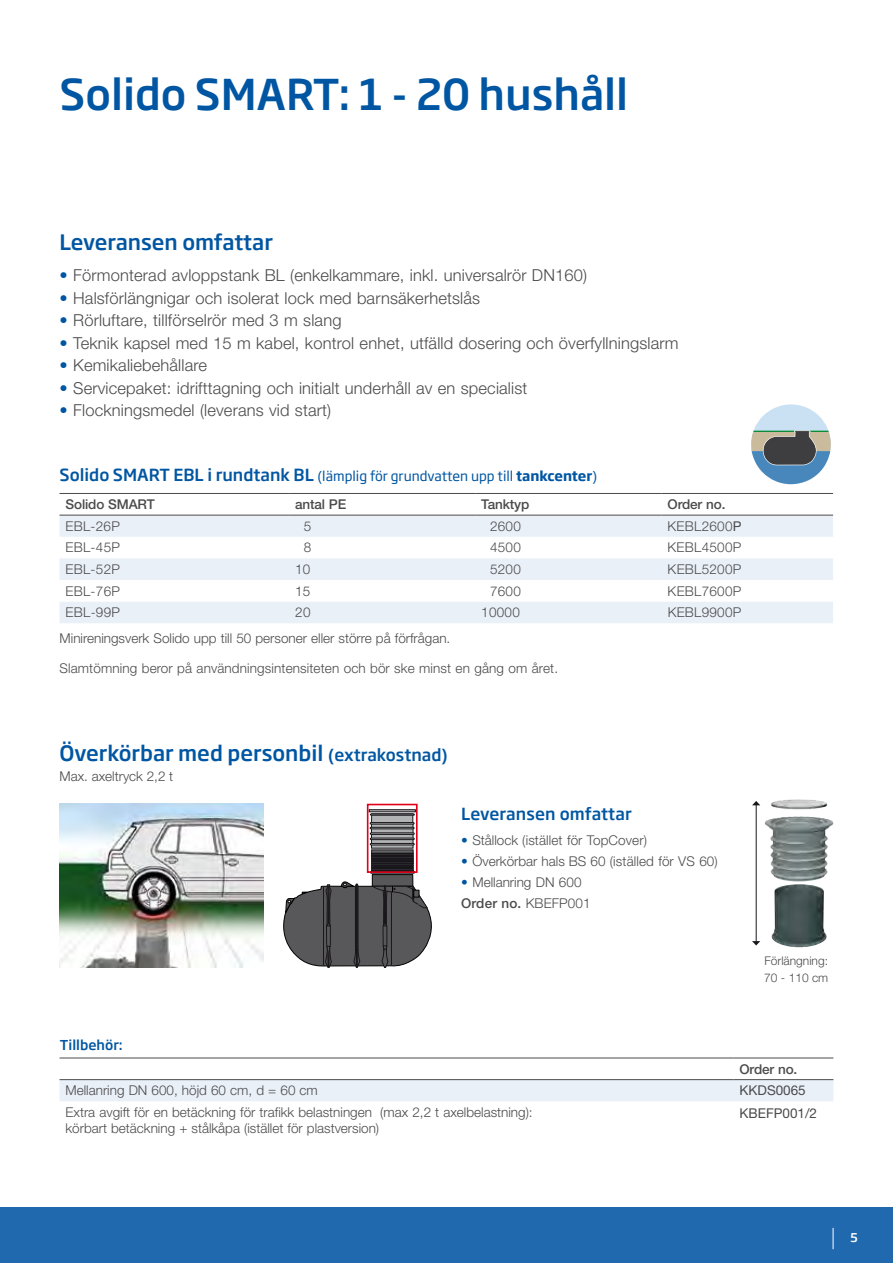
<style>
.page{position:relative;width:893px;height:1263px;background:#fff}
.page>*{position:absolute;margin:0;border:0;box-sizing:border-box;transform-origin:0 0}
.t1{font:500 42px "Soho Gothic Pro";color:#0056a2}
.t2{font:500 21px "Soho Gothic Pro";color:#0056a2}
.t3{font:300 16.5px "Helvetica Neue LT Std";letter-spacing:.01em;color:#4b4b4d}
.t4{font:500 16.5px "Soho Gothic Pro";letter-spacing:.01em;color:#0056a2}
.t5{font:300 13.5px/16.5px "Helvetica Neue LT Std";color:#4b4b4d}
.t6{font:13.5px "Soho Gothic Pro";color:#0056a2}
.t7{font:300 13.5px "Helvetica Neue LT Std";letter-spacing:.02em;color:#4b4b4d}
.t8{font:500 13.5px "Helvetica Neue LT Std";letter-spacing:-.01em;color:#4b4b4d}
.t9{font:13.5px "Helvetica Neue LT Std";color:#4b4b4d}
.t10{font:500 13.5px "Soho Gothic Pro";color:#0056a2}
.t11{font:300 12px/16.2px "Helvetica Neue LT Std";color:#4b4b4d}
.t12{font:500 12px "Soho Gothic Pro";color:#fff}
.s1{color:#0056a2}
.s2{font-weight:500;font-size:16.5px}
.s3{font-weight:700}
.s4{font-weight:400}
.s5{font-size:16.5px}
.s6{font-weight:500}
</style>
<div class="page">
<div style="left:0;top:1208px;width:893px;height:55px;background:#2169ae"></div>
<svg style="left:833px;top:1228px;width:1px;height:21px"></svg>
<div style="left:60px;top:1080px;width:773px;height:21px;background:#eaf0f8"></div>
<hr style="left:60px;top:1058px;width:673px;height:1px;background:#4b4b4d">
<hr style="left:733px;top:1058px;width:100px;height:1px;background:#4b4b4d">
<hr style="left:60px;top:1079px;width:673px;height:1px;background:#4b4b4d">
<hr style="left:733px;top:1079px;width:100px;height:1px;background:#4b4b4d">
<svg style="left:751px;top:404px;width:80px;height:81px"></svg>
<svg style="left:60px;top:514px;width:773px;height:1px"></svg>
<svg style="left:60px;top:516px;width:773px;height:107px;fill:#eaf0f8"></svg>
<hr style="left:60px;top:493px;width:229px;height:1px;background:#4b4b4d">
<hr style="left:289px;top:493px;width:186px;height:1px;background:#4b4b4d">
<hr style="left:475px;top:493px;width:187px;height:1px;background:#4b4b4d">
<hr style="left:662px;top:493px;width:171px;height:1px;background:#4b4b4d">
<hr style="left:60px;top:515px;width:229px;height:1px;background:#4b4b4d">
<hr style="left:289px;top:515px;width:186px;height:1px;background:#4b4b4d">
<hr style="left:475px;top:515px;width:187px;height:1px;background:#4b4b4d">
<hr style="left:662px;top:515px;width:171px;height:1px;background:#4b4b4d">
<img style="left:60px;top:804px;width:204px;height:163px">
<hr style="left:756px;top:805px;width:1px;height:137px;background:#1a171c">
<svg style="left:752px;top:801px;width:8px;height:4px"></svg>
<svg style="left:752px;top:941px;width:8px;height:4px"></svg>
<img style="left:764px;top:799px;width:65px;height:83px">
<div style="left:372px;top:874px;width:41px;height:12px;background:#58585a"></div>
<div style="left:372px;top:874px;width:41px;height:13px;border:1px solid #000"></div>
<div style="left:371px;top:850px;width:42px;height:22px;background:#49484b;border:1px solid #1a171c"></div>
<svg style="left:371px;top:853px;width:43px;height:17px"></svg>
<svg style="left:370px;top:809px;width:45px;height:3px"></svg>
<svg style="left:371px;top:824px;width:42px;height:24px"></svg>
<div style="left:371px;top:814px;width:42px;height:9px;background:#b1b3b4"></div>
<div style="left:371px;top:814px;width:42px;height:9px;border:1px solid #1a171c"></div>
<div style="left:370px;top:822px;width:44px;height:2px;border:1px solid #1a171c"></div>
<div style="left:370px;top:827px;width:44px;height:2px;border:1px solid #1a171c"></div>
<div style="left:370px;top:833px;width:44px;height:1px;border:1px solid #1a171c"></div>
<div style="left:370px;top:838px;width:44px;height:2px;border:1px solid #1a171c"></div>
<div style="left:370px;top:843px;width:44px;height:2px;border:1px solid #1a171c"></div>
<div style="left:370px;top:814px;width:45px;height:1px;border:1px solid #1a171c"></div>
<svg style="left:283px;top:882px;width:149px;height:86px;background:#68686a"></svg>
<div style="left:367px;top:804px;width:51px;height:69px;border:2px solid #e2001a"></div>
<h1 class="t1" style="left:60px;top:61px;width:570px">Solido SMART: 1 - 20 hushåll</h1>
<h2 class="t2" style="left:60px;top:226px;width:215px">Leveransen omfattar</h2>
<p class="t3" style="left:60px;top:265px;width:529px"><span class="s1">•</span> Förmonterad avloppstank BL (enkelkammare, inkl. universalrör DN160)</p>
<p class="t3" style="left:60px;top:288px;width:422px"><span class="s1">•</span> Halsförlängnigar och isolerat lock med barnsäkerhetslås</p>
<p class="t3" style="left:60px;top:310px;width:284px"><span class="s1">•</span> Rörluftare, tillförselrör med 3 m slang</p>
<p class="t3" style="left:60px;top:333px;width:621px"><span class="s1">•</span> Teknik kapsel med 15 m kabel, kontrol enhet, utfälld dosering och överfyllningslarm</p>
<p class="t3" style="left:60px;top:355px;width:149px"><span class="s1">•</span> Kemikaliebehållare</p>
<p class="t3" style="left:60px;top:378px;width:469px"><span class="s1">•</span> Servicepaket: idrifttagning och initialt underhåll av en specialist</p>
<p class="t3" style="left:60px;top:400px;width:273px"><span class="s1">•</span> Flockningsmedel (leverans vid start)</p>
<p class="t6" style="left:60px;top:465px;width:539px"><span class="s2">Solido SMART EBL i rundtank BL</span> (lämplig för grundvatten upp till <span class="s3">tankcenter</span>)</p>
<p class="t8" style="left:66px;top:496px;width:91px">Solido SMART</p>
<p class="t8" style="left:295px;top:496px;width:53px">antal PE</p>
<p class="t8" style="left:481px;top:496px;width:50px">Tanktyp</p>
<p class="t8" style="left:668px;top:496px;width:59px">Order no.</p>
<p class="t5" style="left:66px;top:517px;width:56px">EBL-26P</p>
<p class="t5" style="left:304px;top:517px;width:9px">5</p>
<p class="t5" style="left:490px;top:517px;width:32px">2600</p>
<p class="t7" style="left:668px;top:518px;width:75px">KEBL2600<span class="s4">P</span></p>
<p class="t5" style="left:66px;top:539px;width:56px">EBL-45P</p>
<p class="t5" style="left:304px;top:539px;width:9px">8</p>
<p class="t5" style="left:490px;top:539px;width:32px">4500</p>
<p class="t7" style="left:668px;top:539px;width:75px">KEBL4500P</p>
<p class="t5" style="left:66px;top:561px;width:56px">EBL-52P</p>
<p class="t5" style="left:295px;top:561px;width:17px">10</p>
<p class="t5" style="left:490px;top:561px;width:32px">5200</p>
<p class="t7" style="left:668px;top:561px;width:75px">KEBL5200P</p>
<p class="t5" style="left:66px;top:582px;width:56px">EBL-76P</p>
<p class="t5" style="left:295px;top:582px;width:17px">15</p>
<p class="t5" style="left:490px;top:582px;width:32px">7600</p>
<p class="t7" style="left:668px;top:583px;width:75px">KEBL7600P</p>
<p class="t5" style="left:66px;top:604px;width:56px">EBL-99P</p>
<p class="t5" style="left:295px;top:604px;width:17px">20</p>
<p class="t5" style="left:481px;top:604px;width:40px">10000</p>
<p class="t7" style="left:668px;top:604px;width:75px">KEBL9900P</p>
<p class="t5" style="left:60px;top:630px;width:392px">Minireningsverk Solido upp till 50 personer eller större på förfrågan.</p>
<p class="t5" style="left:60px;top:660px;width:500px">Slamtömning beror på användningsintensiteten och bör ske minst en gång om året.</p>
<h2 class="t2" style="left:60px;top:736px;width:390px">Överkörbar med personbil <span class="s5">(extrakostnad)</span></h2>
<p class="t5" style="left:60px;top:768px;width:115px">Max. axeltryck 2,2 t</p>
<p class="t4" style="left:461px;top:801px;width:172px">Leveransen omfattar</p>
<p class="t5" style="left:461px;top:832px;width:187px"><span class="s1">•</span> Stållock (istället för TopCover)</p>
<p class="t5" style="left:461px;top:853px;width:258px"><span class="s1">•</span> Överkörbar hals BS 60 (iställed för VS 60)</p>
<p class="t5" style="left:461px;top:871px;width:131px;line-height:20.7px"><span class="s1">•</span> Mellanring DN 600<br><span class="s6">Order no.</span> KBEFP001</p>
<p class="t11" style="left:764px;top:953px;width:66px">Förlängning:<br>70 - 110 cm</p>
<p class="t10" style="left:60px;top:1035px;width:64px">Tillbehör:</p>
<p class="t8" style="left:739px;top:1061px;width:59px">Order no.</p>
<p class="t5" style="left:66px;top:1082px;width:254px">Mellanring DN 600, höjd 60 cm, d = 60 cm</p>
<p class="t9" style="left:739px;top:1082px;width:68px">KKDS0065</p>
<p class="t5" style="left:66px;top:1103px;width:469px">Extra avgift för en betäckning för trafikk belastningen (max 2,2 t axelbelastning): körbart betäckning + stålkåpa (istället för plastversion)</p>
<p class="t9" style="left:739px;top:1105px;width:79px">KBEFP001/2</p>
<p class="t12" style="left:850px;top:1228px;width:9px">5</p>
</div>
